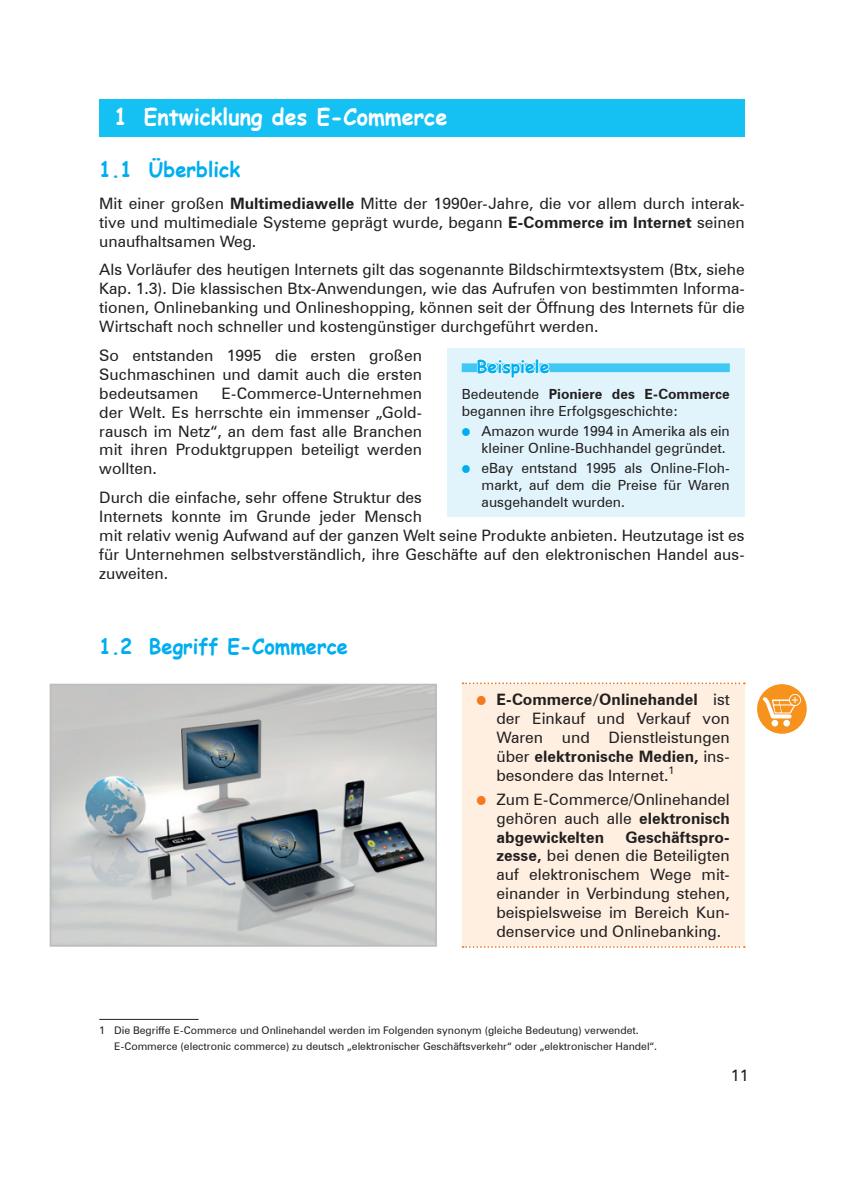
<style>
.page{position:relative;width:844px;height:1191px;background:#fff}
.page>*{position:absolute;margin:0;border:0;box-sizing:border-box;transform-origin:0 0}
.t1{font:700 22.75px "Comic Sans MS";color:#fff;scale:.95 1}
.t2{font:700 21px "Comic Sans MS";color:#00aeef;scale:.95 1}
.Beispiel{font:700 17.5px "Comic Sans MS";color:#00aeef}
.Fließtext{font:15.75px/18.9px "Zurich BT";color:#231f20;text-align:justify}
.Beispiel_Text-Unterl{font:14px/16.8px "Zurich BT";color:#231f20}
.Fußnote{font:10.5px "Zurich BT";color:#231f20}
.s1{font-weight:700}
.s2{font-family:"Uni Math";font-size:12.25px;color:#00aeef}
.s3{font-family:"Uni Math";font-size:14px;color:#f47921}
</style>
<div class="page">
<div style="left:99px;top:99px;width:645px;height:38px;background:#15c0f2"></div>
<div style="left:461px;top:683px;width:283px;height:264px;background:#feefe1"></div>
<svg style="left:462px;top:682px;width:282px;height:2px"></svg>
<svg style="left:462px;top:946px;width:282px;height:2px"></svg>
<hr style="left:99px;top:1019px;width:99px;height:1px;background:#231f20">
<div style="left:446px;top:348px;width:298px;height:39px;background:#e1f4fc"></div>
<div style="left:461px;top:363px;width:268px;height:9px;background:#40c7f4"></div>
<div style="left:446px;top:378px;width:298px;height:48px;background:#e1f4fc"></div>
<div style="left:446px;top:415px;width:298px;height:48px;background:#e1f4fc"></div>
<div style="left:446px;top:452px;width:298px;height:65px;background:#e1f4fc"></div>
<svg style="left:476px;top:358px;width:74px;height:21px"></svg>
<img style="left:53px;top:686px;width:381px;height:257px">
<div style="left:50px;top:683px;width:387px;height:263px;border:2px solid #bcbdc0"></div>
<div style="left:756px;top:684px;width:50px;height:50px;background:#f7931d;border-radius:50%"></div>
<svg style="left:762px;top:694px;width:38px;height:32px"></svg>
<p class="t1" style="left:114px;top:100px;width:352px">1 Entwicklung des E-Commerce</p>
<p class="t2" style="left:99px;top:154px;width:150px">1.1 Überblick</p>
<p class="Fließtext" style="left:99px;top:193px;width:646px">Mit einer großen <span class="s1">Multimediawelle</span> Mitte der 1990er-Jahre, die vor allem durch interak&shy;tive und multimediale Systeme geprägt wurde, begann <span class="s1">E-Commerce im Internet</span> seinen unaufhaltsamen Weg.</p>
<p class="Fließtext" style="left:99px;top:260px;width:646px">Als Vorläufer des heutigen Internets gilt das sogenannte Bildschirmtextsystem (Btx, siehe Kap. 1.3). Die klassischen Btx-Anwendungen, wie das Aufrufen von bestimmten Informa&shy;tionen, Onlinebanking und Onlineshopping, können seit der Öffnung des Internets für die Wirtschaft noch schneller und kostengünstiger durchgeführt werden.</p>
<p class="Fließtext" style="left:99px;top:346px;width:324px">So entstanden 1995 die ersten großen Suchmaschinen und damit auch die ersten bedeutsamen</p>
<p class="Beispiel" style="left:476px;top:354px;width:74px">Beispiele</p>
<p class="Beispiel_Text-Unterl" style="left:461px;top:385px;width:269px">Bedeutende <span class="s1">Pioniere des E-Commerce </span>begannen ihre Erfolgsgeschichte:</p>
<p class="Beispiel_Text-Unterl" style="left:461px;top:422px;width:269px;text-align:right"><span class="s2">●</span> Amazon wurde 1994 in Amerika als ein kleiner Online-Buchhandel gegründet.</p>
<p class="Beispiel_Text-Unterl" style="left:481px;top:459px;width:250px;text-align:justify;text-indent:-20px"><span class="s2">●</span> eBay entstand 1995 als Online-Floh&shy;markt, auf dem die Preise für Waren ausgehandelt wurden.</p>
<p class="Fließtext" style="left:99px;top:383px;width:324px;text-indent:122px">E-Commerce-Unternehmen der Welt. Es herrschte ein immenser „Gold&shy;rausch im Netz“, an dem fast alle Branchen mit ihren Produktgruppen beteiligt werden wollten.</p>
<p class="Fließtext" style="left:99px;top:488px;width:646px;text-align:left">Durch die einfache, sehr offene Struktur des<br>Internets konnte im Grunde jeder Mensch<br>mit relativ wenig Aufwand auf der ganzen Welt seine Produkte anbieten. Heutzutage ist es für Unternehmen selbstverständlich, ihre Geschäfte auf den elektronischen Handel aus&shy;zuweiten.</p>
<p class="t2" style="left:99px;top:630px;width:263px">1.2 Begriff E-Commerce</p>
<p class="Fließtext" style="left:496px;top:690px;width:235px;text-indent:-20px"><span class="s3">●</span> <span class="s1">E-Commerce/Onlinehandel</span> ist der Einkauf und Verkauf von Waren und Dienstleistungen über <span class="s1">elektronische Medien,</span> ins&shy;besondere das Internet.<sup>1</sup></p>
<p class="Fließtext" style="left:496px;top:789px;width:235px;text-indent:-20px"><span class="s3">●</span> Zum E-Commerce/Onlinehandel gehören auch alle <span class="s1">elektronisch abgewickelten</span></p>
<p class="Fließtext" style="left:496px;top:827px;width:235px;text-indent:129px"><span class="s1">Geschäftspro&shy;zesse,</span> bei denen die Beteiligten auf elektronischem Wege mit&shy;einander in Verbindung stehen, beispielsweise im Bereich Kun&shy;denservice und Onlinebanking.</p>
<p class="Fußnote" style="left:99px;top:1024px;width:541px">1 Die Begriffe E-Commerce und Onlinehandel werden im Folgenden synonym (gleiche Bedeutung) verwendet.</p>
<p class="Fußnote" style="left:114px;top:1039px;width:544px">E-Commerce (electronic commerce) zu deutsch „elektronischer Geschäftsverkehr“ oder „elektronischer Handel“.</p>
<p class="Fließtext" style="left:730px;top:1066px;width:19px">11</p>
</div>
